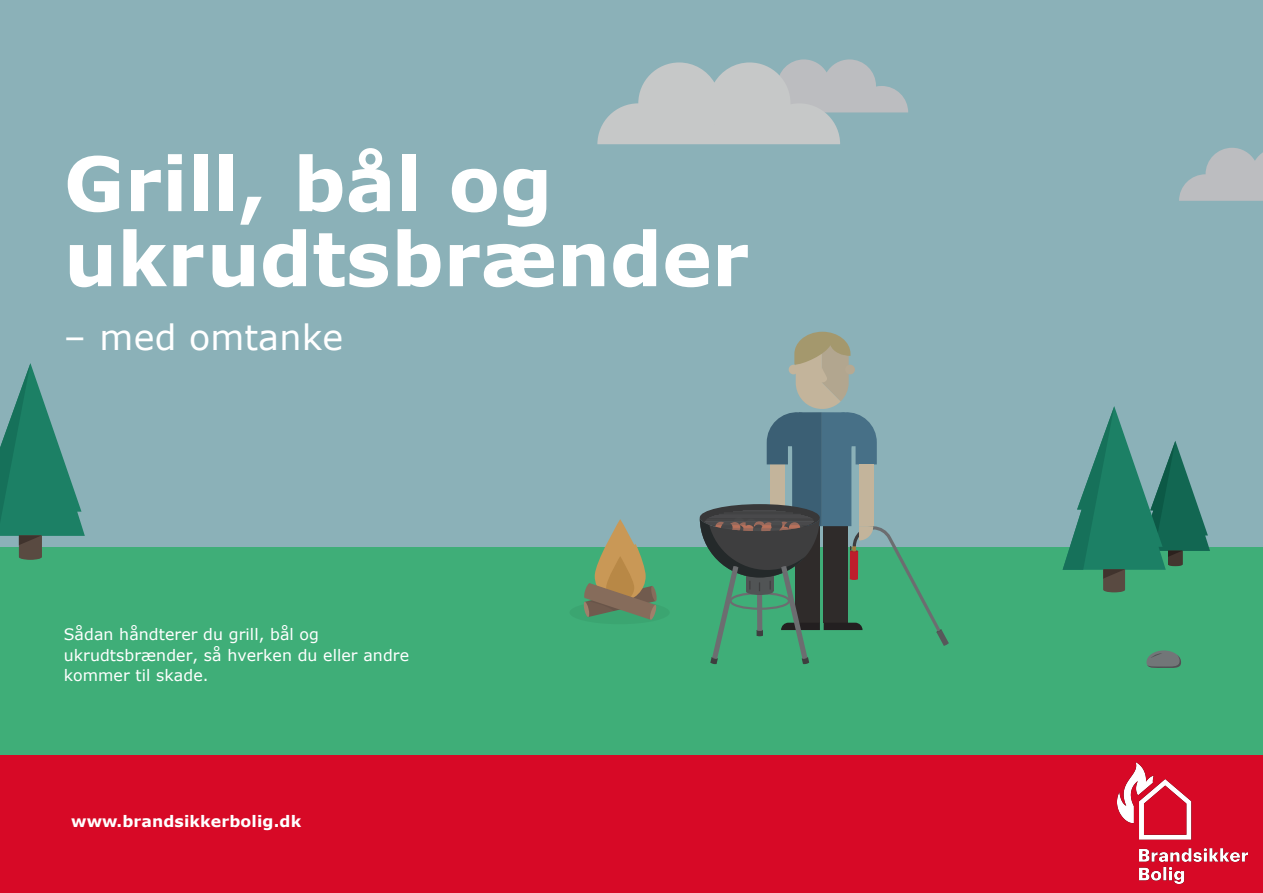
<style>
.page{position:relative;width:1263px;height:893px;background:#fff}
.page>*{position:absolute;margin:0;border:0;box-sizing:border-box;transform-origin:0 0}
.t1{font:700 75px/75px "Verdana";letter-spacing:-.005em;color:#fff}
.t2{font:34.8px "Verdana";letter-spacing:.005em;color:#fff}
.t3{font:15.75px/20.4px "Verdana";letter-spacing:.005em;color:#fff}
.t4{font:700 15.75px "Verdana";letter-spacing:.01em;color:#fff}
</style>
<div class="page">
<div style="left:0;top:463px;width:1262px;height:292px;background:#3fae78"></div>
<div style="left:0;top:0;width:1262px;height:546px;background:#8bb1b8"></div>
<div style="left:569px;top:601px;width:101px;height:23px;background:#3ba571;border-radius:50%"></div>
<svg style="left:583px;top:519px;width:74px;height:101px"></svg>
<svg style="left:1062px;top:406px;width:148px;height:186px"></svg>
<svg style="left:0;top:363px;width:85px;height:197px"></svg>
<svg style="left:1179px;top:148px;width:83px;height:53px"></svg>
<svg style="left:597px;top:59px;width:311px;height:85px"></svg>
<svg style="left:1146px;top:650px;width:35px;height:18px"></svg>
<svg style="left:700px;top:332px;width:249px;height:332px"></svg>
<div style="left:0;top:755px;width:1263px;height:138px;background:#d70926"></div>
<img style="left:1117px;top:762px;width:130px;height:122px">
<h1 class="t1" style="left:64px;top:145px;width:687px">Grill, bål og ukrudtsbrænder</h1>
<h2 class="t2" style="left:64px;top:313px;width:281px">– med omtanke</h2>
<p class="t3" style="left:64px;top:624px;width:347px">Sådan håndterer du grill, bål og ukrudtsbrænder, så hverken du eller andre kommer til skade.</p>
<p class="t4" style="left:71px;top:810px;width:232px">www.brandsikkerbolig.dk</p>
</div>
